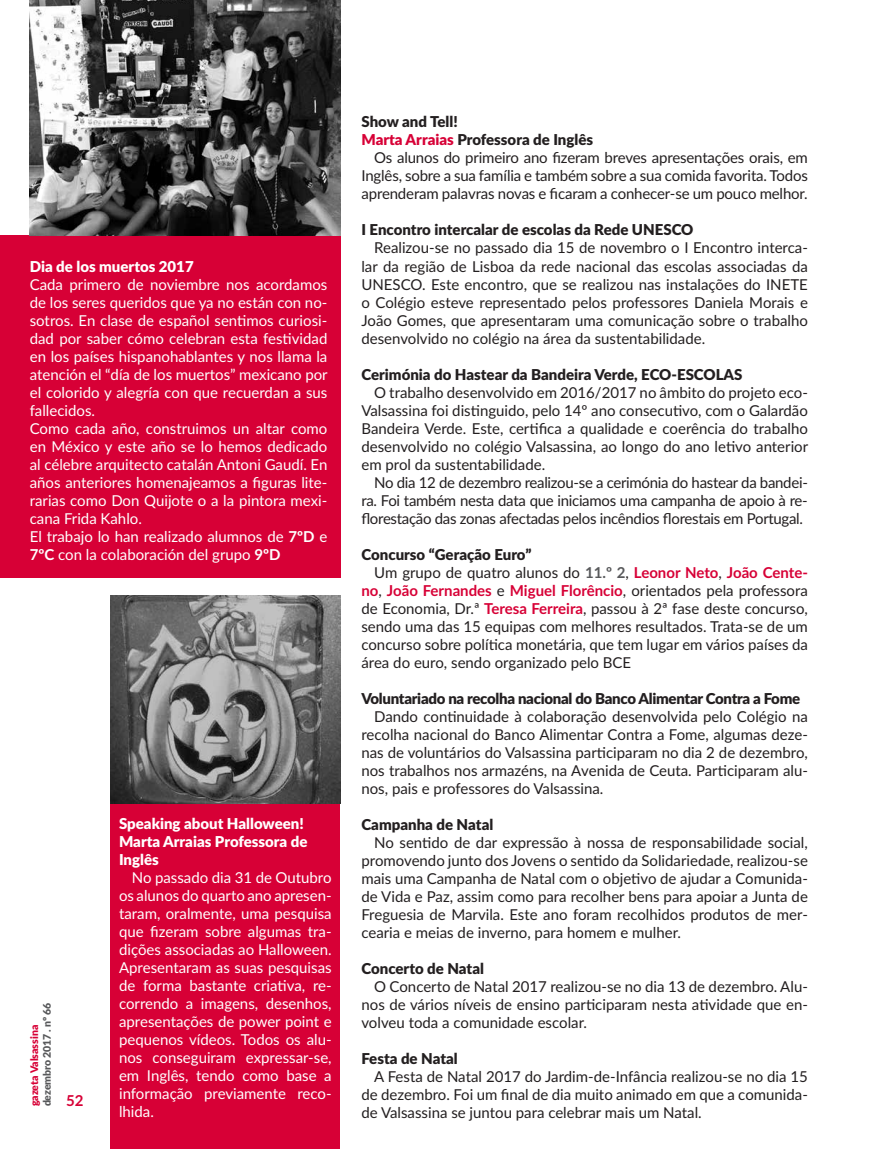
<style>
.page{position:relative;width:893px;height:1149px;background:#fff}
.page>*{position:absolute;margin:0;border:0;box-sizing:border-box;transform-origin:0 0}
.t1{font:15px/18px "Lato";color:#231f20;text-align:justify}
.t2{font:15px/18px "Lato";color:#fff;text-align:justify}
.t3{font:900 15px "Lato";color:#231f20}
.t4{font:900 15px/18px "Lato";color:#fff}
.t5{font:700 15px "Lato";color:#d70036}
.t6{font:900 15px "Lato";letter-spacing:-.02em;color:#231f20}
.t7{font:900 10.5px "Lato";letter-spacing:-.01em;color:#58595b}
.t8{font:900 10.5px "Lato";color:#d70036}
.s1{font-weight:700}
.s2{color:#d70036}
.s3{font-weight:700;color:#58595b}
.s4{font-weight:700;color:#d70036}
.s5{font-weight:400;color:#231f20}
</style>
<div class="page">
<div style="left:111px;top:793px;width:229px;height:355px;background:#d70036"></div>
<img style="left:111px;top:595px;width:229px;height:208px">
<div style="left:0;top:235px;width:340px;height:342px;background:#d70036"></div>
<img style="left:30px;top:0;width:310px;height:235px">
<p class="t4" style="left:30px;top:256px;width:165px">Dia de los muertos 2017</p>
<p class="t2" style="left:30px;top:274px;width:299px;text-align:left">Cada primero de noviembre nos acordamos de los seres queridos que ya no están con no&shy;sotros. En clase de español sentimos curiosi&shy;dad por saber cómo celebran esta festividad en los países hispanohablantes y nos llama la atención el “día de los muertos” mexicano por el colorido y alegría con que recuerdan a sus fallecidos.<br>Como cada año, construimos un altar como en México y este año se lo hemos dedicado al célebre arquitecto catalán Antoni Gaudí. En años anteriores homenajeamos a figuras lite&shy;rarias como Don Quijote o a la pintora mexi&shy;cana Frida Kahlo.<br>El trabajo lo han realizado alumnos de <span class="s1">7ºD</span> e <span class="s1">7ºC</span> con la colaboración del grupo <span class="s1">9ºD</span></p>
<p class="t7" style="left:39px;top:1106px;width:105px;rotate:-90deg">dezembro 2017 . nº 66</p>
<p class="t8" style="left:26px;top:1106px;width:83px;rotate:-90deg">gazeta Valsassina</p>
<p class="t5" style="left:66px;top:1089px;width:19px">52</p>
<p class="t4" style="left:119px;top:813px;width:190px">Speaking about Halloween!<br>Marta Arraias Professora de<br>Inglês</p>
<p class="t2" style="left:119px;top:867px;width:214px;text-indent:13px">No passado dia 31 de Outubro os alunos do quarto ano apresen&shy;taram, oralmente, uma pesquisa que fizeram sobre algumas tra&shy;dições associadas ao Halloween.<br>Apresentaram as suas pesquisas de forma bastante criativa, re&shy;correndo a imagens, desenhos, apresentações de power point e pequenos vídeos. Todos os alu&shy;nos conseguiram expressar-se, em Inglês, tendo como base a informação previamente reco&shy;lhida.</p>
<p class="t3" style="left:361px;top:111px;width:98px">Show and Tell!</p>
<p class="t3" style="left:361px;top:129px;width:233px"><span class="s2">Marta Arraias</span> Professora de Inglês</p>
<p class="t1" style="left:374px;top:148px;width:435px">Os alunos do primeiro ano fizeram breves apresentações orais, em</p>
<p class="t1" style="left:361px;top:166px;width:448px">Inglês, sobre a sua família e também sobre a sua comida favorita. Todos</p>
<p class="t1" style="left:361px;top:184px;width:448px">aprenderam palavras novas e ficaram a conhecer-se um pouco melhor.</p>
<p class="t3" style="left:361px;top:219px;width:334px">I Encontro intercalar de escolas da Rede UNESCO</p>
<p class="t1" style="left:361px;top:238px;width:448px;text-indent:13px">Realizou-se no passado dia 15 de novembro o I Encontro interca&shy;lar da região de Lisboa da rede nacional das escolas associadas da UNESCO. Este encontro, que se realizou nas instalações do INETE o Colégio esteve representado pelos professores Daniela Morais e João Gomes, que apresentaram uma comunicação sobre o trabalho desenvolvido no colégio na área da sustentabilidade.</p>
<p class="t3" style="left:361px;top:363px;width:382px">Cerimónia do Hastear da Bandeira Verde, ECO-ESCOLAS</p>
<p class="t1" style="left:361px;top:382px;width:448px;text-indent:13px">O trabalho desenvolvido em 2016/2017 no âmbito do projeto eco-Valsassina foi distinguido, pelo 14º ano consecutivo, com o Galardão Bandeira Verde. Este, certifica a qualidade e coerência do trabalho desenvolvido no colégio Valsassina, ao longo do ano letivo anterior em prol da sustentabilidade.</p>
<p class="t1" style="left:361px;top:472px;width:448px;text-indent:13px">No dia 12 de dezembro realizou-se a cerimónia do hastear da bandei&shy;ra. Foi também nesta data que iniciamos uma campanha de apoio à re&shy;florestação das zonas afectadas pelos incêndios florestais em Portugal.</p>
<p class="t3" style="left:361px;top:543px;width:172px">Concurso “Geração Euro”</p>
<p class="t1" style="left:374px;top:562px;width:435px">Um grupo de quatro alunos do <span class="s3">11.º 2</span>, <span class="s4">Leonor Neto</span>, <span class="s4">João Cente-</span></p>
<p class="t5" style="left:361px;top:579px;width:448px">no<span class="s5">,</span> João Fernandes <span class="s5">e</span> Miguel Florêncio<span class="s5">, orientados pela professora</span></p>
<p class="t1" style="left:361px;top:598px;width:448px">de Economia, Dr.ª <span class="s4">Teresa Ferreira</span>, passou à 2ª fase deste concurso,</p>
<p class="t1" style="left:361px;top:616px;width:448px">sendo uma das 15 equipas com melhores resultados. Trata-se de um</p>
<p class="t1" style="left:361px;top:634px;width:448px">concurso sobre política monetária, que tem lugar em vários países da</p>
<p class="t1" style="left:361px;top:652px;width:271px">área do euro, sendo organizado pelo BCE</p>
<p class="t6" style="left:361px;top:687px;width:440px">Voluntariado na recolha nacional do Banco Alimentar Contra a Fome</p>
<p class="t1" style="left:361px;top:706px;width:448px;text-indent:13px">Dando continuidade à colaboração desenvolvida pelo Colégio na recolha nacional do Banco Alimentar Contra a Fome, algumas deze&shy;nas de voluntários do Valsassina participaram no dia 2 de dezembro, nos trabalhos nos armazéns, na Avenida de Ceuta. Participaram alu&shy;nos, pais e professores do Valsassina.</p>
<p class="t3" style="left:361px;top:813px;width:133px">Campanha de Natal</p>
<p class="t1" style="left:361px;top:832px;width:448px;text-indent:13px">No sentido de dar expressão à nossa de responsabilidade social, promovendo junto dos Jovens o sentido da Solidariedade, realizou-se mais uma Campanha de Natal com o objetivo de ajudar a Comunida&shy;de Vida e Paz, assim como para recolher bens para apoiar a Junta de Freguesia de Marvila. Este ano foram recolhidos produtos de mer&shy;cearia e meias de inverno, para homem e mulher.</p>
<p class="t3" style="left:361px;top:957px;width:124px">Concerto de Natal</p>
<p class="t1" style="left:361px;top:976px;width:448px;text-indent:13px">O Concerto de Natal 2017 realizou-se no dia 13 de dezembro. Alu&shy;nos de vários níveis de ensino participaram nesta atividade que en&shy;volveu toda a comunidade escolar.</p>
<p class="t3" style="left:361px;top:1047px;width:98px">Festa de Natal</p>
<p class="t1" style="left:361px;top:1066px;width:448px;text-indent:13px">A Festa de Natal 2017 do Jardim-de-Infância realizou-se no dia 15 de dezembro. Foi um final de dia muito animado em que a comunida&shy;de Valsassina se juntou para celebrar mais um Natal.</p>
</div>
